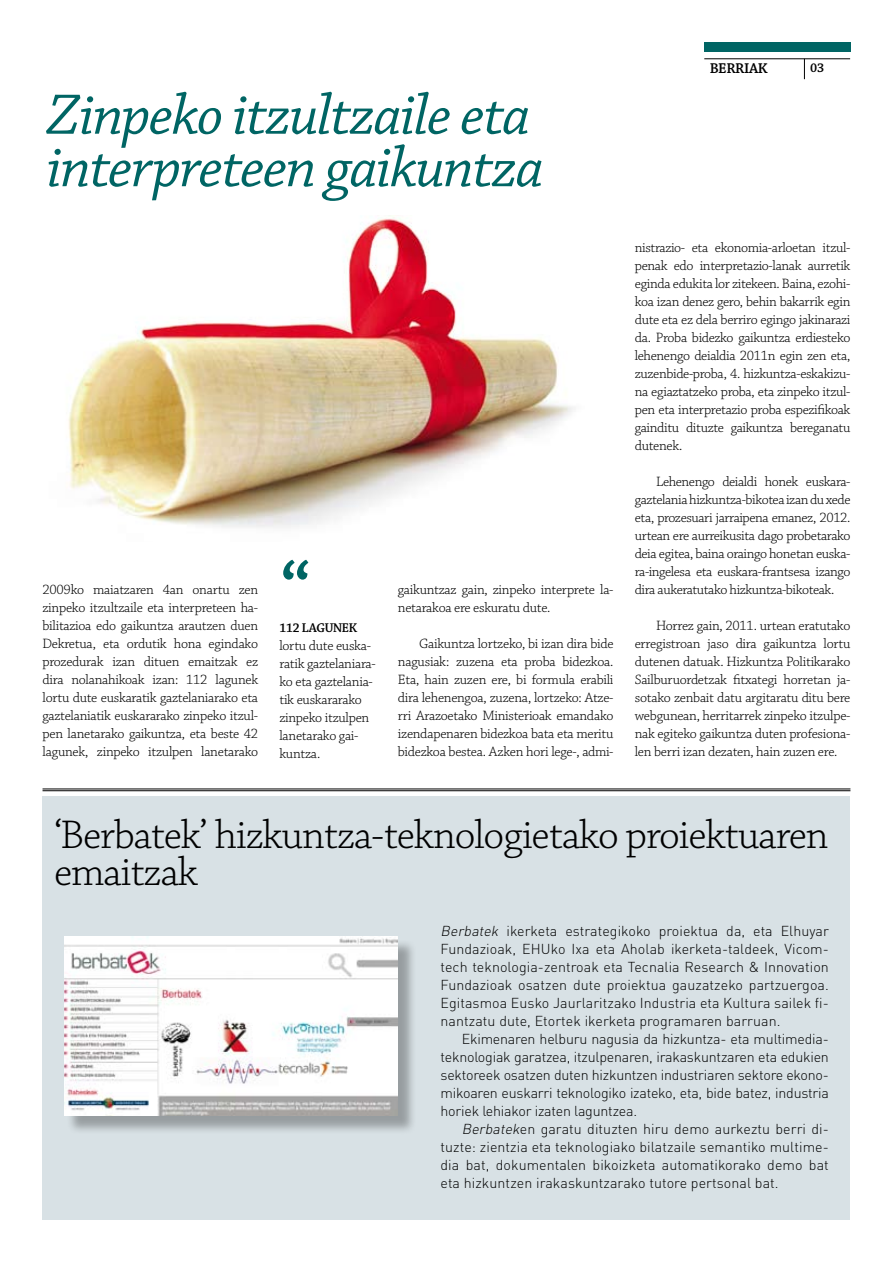
<style>
.page{position:relative;width:893px;height:1263px;background:#fff}
.page>*{position:absolute;margin:0;border:0;box-sizing:border-box;transform-origin:0 0}
.t1{font:600 75px "Chaparral Pro";color:#006564}
.t2{font:italic 60px/52.5px "Chaparral Pro";letter-spacing:-.025em;color:#006564}
.t3{font:300 42px/37.5px "Chaparral Pro";letter-spacing:-.025em;color:#000}
.t4{font:600 15px "Chaparral Pro";letter-spacing:-.025em;color:#000}
.t5{font:300 14.25px/18px "Chaparral Pro";letter-spacing:-.02em;color:#000;text-align:justify}
.t6{font:300 14.25px/18px "DIN";letter-spacing:.005em;color:#000;text-align:justify}
.t7{font:13.5px "Chaparral Pro Semibold Subh";letter-spacing:-.02em;color:#000}
.t8{font:600 13.2px "Chaparral Pro";color:#000}
.s1{font-style:italic}
</style>
<div class="page">
<div style="left:43px;top:796px;width:807px;height:424px;background:#d8e1e5"></div>
<svg style="left:804px;top:60px;width:1px;height:19px"></svg>
<hr style="left:704px;top:59px;width:146px;height:1px;background:#000">
<div style="left:704px;top:43px;width:146px;height:9px;background:#006564"></div>
<hr style="left:43px;top:788px;width:807px;height:1px;background:#000">
<hr style="left:43px;top:790px;width:807px;height:1px;background:#000">
<div style="left:67px;top:939px;width:356px;height:206px;background:#000;opacity:.3"></div>
<img style="left:64px;top:937px;width:334px;height:179px">
<img style="left:68px;top:215px;width:505px;height:313px">
<h2 class="t2" style="left:47px;top:91px;width:498px">Zinpeko itzultzaile eta interpreteen gaikuntza</h2>
<h1 class="t1" style="left:279px;top:547px;width:32px">“</h1>
<p class="t5" style="left:43px;top:581px;width:217px">2009ko maiatzaren 4an onartu zen zinpeko itzultzaile eta interpreteen ha&shy;bilitazioa edo gaikuntza arautzen duen Dekretua, eta ordutik hona egindako prozedurak izan dituen emaitzak ez dira nolanahikoak izan: 112 lagunek lortu dute euskaratik gaztelaniarako eta gaztelaniatik euskararako zinpeko itzul&shy;pen lanetarako gaikuntza, eta beste 42 lagunek, zinpeko itzulpen lanetarako</p>
<p class="t5" style="left:398px;top:581px;width:217px">gaikuntzaz gain, zinpeko interprete la&shy;netarakoa ere eskuratu dute.</p>
<p class="t7" style="left:279px;top:620px;width:79px">112 LAGUNEK</p>
<p class="t5" style="left:279px;top:637px;width:98px;text-align:left">lortu dute euska&shy;ratik gaztelaniara&shy;ko eta gaztelania&shy;tik euskararako zinpeko itzulpen lanetarako gai&shy;kuntza.</p>
<p class="t5" style="left:398px;top:635px;width:217px;text-indent:21px">Gaikuntza lortzeko, bi izan dira bide nagusiak: zuzena eta proba bidezkoa.<br>Eta, hain zuzen ere, bi formula erabili dira lehenengoa, zuzena, lortzeko: Atze&shy;rri Arazoetako Ministerioak emandako izendapenaren bidezkoa bata eta meritu bidezkoa bestea. Azken hori lege-, admi-</p>
<p class="t4" style="left:710px;top:60px;width:59px">BERRIAK</p>
<p class="t8" style="left:810px;top:60px;width:15px">03</p>
<p class="t5" style="left:635px;top:239px;width:217px">nistrazio- eta ekonomia-arloetan itzul&shy;penak edo interpretazio-lanak aurretik eginda edukita lor zitekeen. Baina, ezohi&shy;koa izan denez gero, behin bakarrik egin dute eta ez dela berriro egingo jakinarazi da. Proba bidezko gaikuntza erdiesteko lehenengo deialdia 2011n egin zen eta, zuzenbide-proba, 4. hizkuntza-eskakizu&shy;na egiaztatzeko proba, eta zinpeko itzul&shy;pen eta interpretazio proba espezifikoak gainditu dituzte gaikuntza bereganatu dutenek.</p>
<p class="t5" style="left:635px;top:473px;width:217px;text-indent:21px">Lehenengo deialdi honek euskara&shy;gaztelania hizkuntza-bikotea izan du xede eta, prozesuari jarraipena emanez, 2012. urtean ere aurreikusita dago probetarako deia egitea, baina oraingo honetan euska&shy;ra-ingelesa eta euskara-frantsesa izango dira aukeratutako hizkuntza-bikoteak.</p>
<p class="t5" style="left:635px;top:617px;width:217px;text-indent:21px">Horrez gain, 2011. urtean eratutako erregistroan jaso dira gaikuntza lortu dutenen datuak. Hizkuntza Politikarako Sailburuordetzak fitxategi horretan ja&shy;sotako zenbait datu argitaratu ditu bere webgunean, herritarrek zinpeko itzulpe&shy;nak egiteko gaikuntza duten profesiona&shy;len berri izan dezaten, hain zuzen ere.</p>
<h3 class="t3" style="left:54px;top:817px;width:776px">‘Berbatek’ hizkuntza-teknologietako proiektuaren emaitzak</h3>
<p class="t6" style="left:441px;top:922px;width:390px"><span class="s1">Berbatek</span> ikerketa estrategikoko proiektua da, eta Elhuyar Fundazioak, EHUko Ixa eta Aholab ikerketa-taldeek, Vicom&shy;tech teknologia-zentroak eta Tecnalia Research &amp; Innovation Fundazioak osatzen dute proiektua gauzatzeko partzuergoa.<br>Egitasmoa Eusko Jaurlaritzako Industria eta Kultura sailek fi&shy;nantzatu dute, Etortek ikerketa programaren barruan.</p>
<p class="t6" style="left:441px;top:1030px;width:390px;text-indent:21px">Ekimenaren helburu nagusia da hizkuntza- eta multimedia&shy;teknologiak garatzea, itzulpenaren, irakaskuntzaren eta edukien sektoreek osatzen duten hizkuntzen industriaren sektore ekono&shy;mikoaren euskarri teknologiko izateko, eta, bide batez, industria horiek lehiakor izaten laguntzea.</p>
<p class="t6" style="left:441px;top:1120px;width:390px;text-indent:21px"><span class="s1">Berbatek</span>en garatu dituzten hiru demo aurkeztu berri di&shy;tuzte: zientzia eta teknologiako bilatzaile semantiko multime&shy;dia bat, dokumentalen bikoizketa automatikorako demo bat eta hizkuntzen irakaskuntzarako tutore pertsonal bat.</p>
</div>
